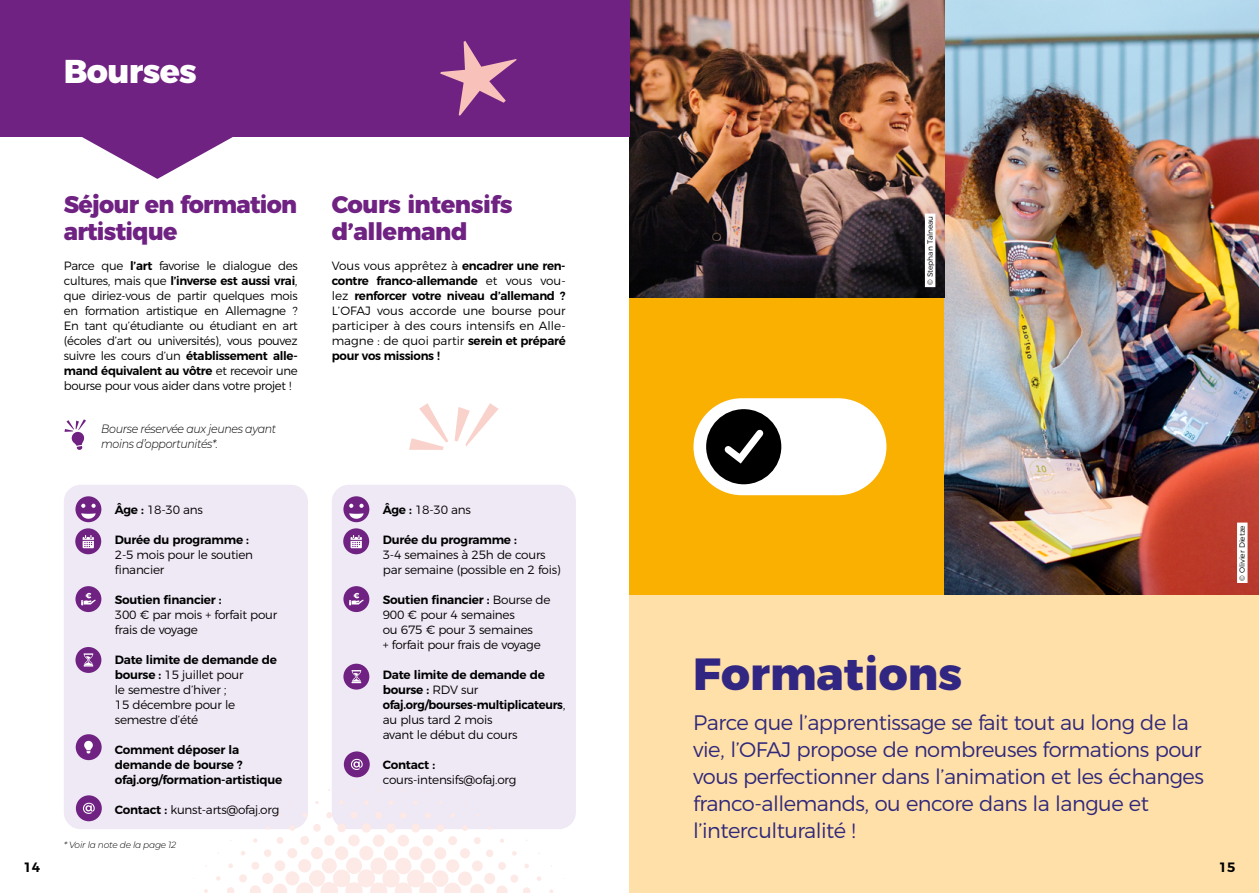
<style>
.page{position:relative;width:1259px;height:893px;background:#fff}
.page>*{position:absolute;margin:0;border:0;box-sizing:border-box;transform-origin:0 0}
.t1{font:800 45px "Montserrat";color:#312783}
.t2{font:800 33px "Montserrat";letter-spacing:-.02em;color:#fff}
.t3{font:800 24px/27px "Montserrat";letter-spacing:-.03em;color:#702283}
.t4{font:300 21px/27px "Montserrat";letter-spacing:-.025em;color:#30287b}
.t5{font:600 13.5px "Montserrat";color:#000}
.t6{font:300 12px/15px "Montserrat";letter-spacing:-.02em;color:#000}
.t7{font:600 12px/15px "Montserrat";letter-spacing:-.02em;color:#000}
.t8{font:italic 300 12px/15px "Montserrat";letter-spacing:-.03em;color:#000;scale:.92 1}
.t9{font:italic 300 9px "Montserrat";letter-spacing:-.02em;color:#000}
.t10{font:300 7.5px "Montserrat";letter-spacing:-.01em;color:#000}
.s1{font-weight:600}
.s2{font-family:"IBM Plex Sans Cond"}
.s3{font-weight:300}
.s4{font-family:"IBM Plex Sans Cond";font-weight:300}
</style>
<div class="page">
<img style="left:944px;top:0;width:315px;height:595px">
<div style="left:629px;top:298px;width:315px;height:298px;background:#f9b000"></div>
<img style="left:629px;top:0;width:315px;height:298px">
<div style="left:629px;top:595px;width:630px;height:298px;background:#ffe0a9"></div>
<svg style="left:693px;top:398px;width:193px;height:97px;background:#c6beab"></svg>
<div style="left:64px;top:485px;width:244px;height:344px;background:#efe8f5;border-radius:17px"></div>
<div style="left:75px;top:586px;width:26px;height:26px;background:#702283;border-radius:50%"></div>
<svg style="left:81px;top:593px;width:15px;height:12px"></svg>
<svg style="left:75px;top:496px;width:26px;height:26px"></svg>
<div style="left:75px;top:647px;width:26px;height:26px;background:#702283;border-radius:50%"></div>
<svg style="left:84px;top:653px;width:9px;height:13px"></svg>
<div style="left:76px;top:795px;width:26px;height:26px;background:#702283;border-radius:50%"></div>
<svg style="left:83px;top:803px;width:12px;height:11px"></svg>
<div style="left:332px;top:485px;width:244px;height:344px;background:#efe8f5;border-radius:17px"></div>
<div style="left:343px;top:586px;width:26px;height:26px;background:#702283;border-radius:50%"></div>
<svg style="left:349px;top:593px;width:15px;height:12px"></svg>
<svg style="left:343px;top:496px;width:26px;height:26px"></svg>
<div style="left:343px;top:664px;width:26px;height:26px;background:#702283;border-radius:50%"></div>
<svg style="left:351px;top:670px;width:10px;height:13px"></svg>
<div style="left:344px;top:751px;width:26px;height:26px;background:#702283;border-radius:50%"></div>
<svg style="left:351px;top:759px;width:12px;height:11px"></svg>
<div style="left:384px;top:846px;width:14px;height:14px;background:#fde9e6;border-radius:50%"></div>
<div style="left:359px;top:846px;width:14px;height:14px;background:#fde9e6;border-radius:50%"></div>
<div style="left:335px;top:846px;width:13px;height:14px;background:#fde9e6;border-radius:50%"></div>
<div style="left:409px;top:846px;width:13px;height:14px;background:#fde9e6;border-radius:50%"></div>
<div style="left:434px;top:847px;width:12px;height:12px;background:#fde9e6;border-radius:50%"></div>
<div style="left:311px;top:847px;width:12px;height:12px;background:#fde9e6;border-radius:50%"></div>
<div style="left:373px;top:835px;width:11px;height:12px;background:#fde9e6;border-radius:50%"></div>
<div style="left:397px;top:835px;width:12px;height:11px;background:#fde9e6;border-radius:50%"></div>
<div style="left:348px;top:835px;width:12px;height:11px;background:#fde9e6;border-radius:50%"></div>
<div style="left:324px;top:835px;width:10px;height:11px;background:#fde9e6;border-radius:50%"></div>
<div style="left:423px;top:835px;width:10px;height:11px;background:#fde9e6;border-radius:50%"></div>
<div style="left:287px;top:848px;width:10px;height:10px;background:#fde9e6;border-radius:50%"></div>
<div style="left:460px;top:848px;width:10px;height:10px;background:#fde9e6;border-radius:50%"></div>
<div style="left:386px;top:823px;width:10px;height:10px;background:#fde9e6;border-radius:50%"></div>
<div style="left:362px;top:823px;width:9px;height:10px;background:#fde9e6;border-radius:50%"></div>
<div style="left:448px;top:836px;width:9px;height:9px;background:#fde9e6;border-radius:50%"></div>
<div style="left:300px;top:836px;width:9px;height:9px;background:#fde9e6;border-radius:50%"></div>
<div style="left:411px;top:823px;width:9px;height:9px;background:#fde9e6;border-radius:50%"></div>
<div style="left:337px;top:823px;width:9px;height:9px;background:#fde9e6;border-radius:50%"></div>
<div style="left:436px;top:824px;width:8px;height:8px;background:#fde9e6;border-radius:50%"></div>
<div style="left:313px;top:824px;width:8px;height:8px;background:#fde9e6;border-radius:50%"></div>
<div style="left:486px;top:849px;width:7px;height:8px;background:#fde9e6;border-radius:50%"></div>
<div style="left:264px;top:849px;width:7px;height:8px;background:#fde9e6;border-radius:50%"></div>
<div style="left:375px;top:812px;width:7px;height:7px;background:#fde9e6;border-radius:50%"></div>
<div style="left:400px;top:812px;width:7px;height:7px;background:#fde9e6;border-radius:50%"></div>
<div style="left:350px;top:812px;width:7px;height:7px;background:#fde9e6;border-radius:50%"></div>
<div style="left:474px;top:837px;width:7px;height:7px;background:#fde9e6;border-radius:50%"></div>
<div style="left:277px;top:837px;width:6px;height:7px;background:#fde9e6;border-radius:50%"></div>
<svg style="left:326px;top:812px;width:6px;height:6px"></svg>
<svg style="left:425px;top:813px;width:6px;height:5px"></svg>
<svg style="left:290px;top:825px;width:5px;height:6px"></svg>
<svg style="left:462px;top:825px;width:6px;height:6px"></svg>
<svg style="left:389px;top:800px;width:4px;height:5px"></svg>
<svg style="left:364px;top:800px;width:5px;height:5px"></svg>
<svg style="left:227px;top:851px;width:303px;height:42px"></svg>
<svg style="left:451px;top:813px;width:4px;height:5px"></svg>
<svg style="left:303px;top:813px;width:4px;height:4px"></svg>
<svg style="left:216px;top:876px;width:5px;height:5px"></svg>
<svg style="left:537px;top:876px;width:4px;height:5px"></svg>
<svg style="left:253px;top:838px;width:4px;height:5px"></svg>
<svg style="left:500px;top:838px;width:4px;height:5px"></svg>
<svg style="left:204px;top:889px;width:4px;height:4px"></svg>
<svg style="left:549px;top:889px;width:4px;height:4px"></svg>
<div style="left:75px;top:528px;width:26px;height:26px;background:#702283;border-radius:50%"></div>
<svg style="left:82px;top:535px;width:12px;height:12px"></svg>
<div style="left:343px;top:528px;width:26px;height:26px;background:#702283;border-radius:50%"></div>
<svg style="left:350px;top:537px;width:12px;height:11px"></svg>
<svg style="left:350px;top:535px;width:12px;height:12px"></svg>
<svg style="left:65px;top:419px;width:21px;height:31px"></svg>
<div style="left:76px;top:734px;width:26px;height:26px;background:#702283;border-radius:50%"></div>
<svg style="left:84px;top:741px;width:9px;height:12px"></svg>
<div style="left:0;top:0;width:629px;height:136px;background:#702283"></div>
<svg style="left:73px;top:136px;width:168px;height:43px"></svg>
<svg style="left:440px;top:41px;width:76px;height:75px"></svg>
<svg style="left:409px;top:403px;width:39px;height:47px"></svg>
<svg style="left:454px;top:403px;width:44px;height:44px"></svg>
<div style="left:1237px;top:523px;width:10px;height:60px;background:#fff"></div>
<div style="left:925px;top:214px;width:10px;height:73px;background:#fff"></div>
<h2 class="t2" style="left:64px;top:44px;width:135px">Bourses</h2>
<p class="t5" style="left:24px;top:856px;width:18px">14</p>
<h3 class="t3" style="left:64px;top:189px;width:235px">Séjour en formation artistique</h3>
<p class="t6" style="left:64px;top:257px;width:235px;text-align:justify">Parce que <span class="s1">l’art</span> favorise le dialogue des cultures<span class="s2">,</span> mais que <span class="s1">l’inverse est aussi vrai</span><span class="s2">, </span>que diriez-vous de partir quelques mois en formation artistique en Allemagne ?<br>En tant qu’étudiante ou étudiant en art (écoles d’art ou universités)<span class="s2">,</span> vous pouvez suivre les cours d’un <span class="s1">établissement alle&shy;mand équivalent au vôtre</span> et recevoir une bourse pour vous aider dans votre projet !</p>
<p class="t8" style="left:101px;top:421px;width:192px">Bourse réservée aux jeunes ayant moins d’opportunités*.</p>
<p class="t6" style="left:115px;top:501px;width:90px"><span class="s1">Âge :</span> 18-30 ans</p>
<p class="t7" style="left:115px;top:531px;width:136px">Durée du programme :</p>
<p class="t6" style="left:115px;top:546px;width:140px">2-5 mois pour le soutien financier</p>
<p class="t7" style="left:115px;top:591px;width:108px">Soutien financier :</p>
<p class="t6" style="left:115px;top:606px;width:164px">300 € par mois + forfait pour frais de voyage</p>
<p class="t6" style="left:115px;top:651px;width:164px"><span class="s1">Date limite de demande de bourse :</span> 15 juillet pour<br>le semestre d’hiver <span class="s2">;<br></span>15 décembre pour le semestre d’été</p>
<p class="t7" style="left:115px;top:741px;width:169px">Comment déposer la demande de bourse ? ofaj.org/formation-artistique</p>
<p class="t6" style="left:115px;top:801px;width:166px"><span class="s1">Contact :</span> kunst-arts@ofaj.org</p>
<p class="t9" style="left:64px;top:839px;width:114px">* Voir la note de la page 12</p>
<h3 class="t3" style="left:332px;top:189px;width:182px">Cours intensifs d’allemand</h3>
<p class="t6" style="left:332px;top:257px;width:235px;text-align:justify">Vous vous apprêtez à <span class="s1">encadrer une ren&shy;contre franco-allemande</span> et vous vou&shy;lez <span class="s1">renforcer votre niveau d’allemand ?<br></span>L’OFAJ vous accorde une bourse pour participer à des cours intensifs en Alle&shy;magne : de quoi partir <span class="s1">serein et préparé pour vos missions !</span></p>
<p class="t6" style="left:383px;top:501px;width:90px"><span class="s1">Âge :</span> 18-30 ans</p>
<p class="t7" style="left:383px;top:531px;width:136px">Durée du programme :</p>
<p class="t6" style="left:383px;top:546px;width:179px">3-4 semaines à 25h de cours par semaine (possible en 2 fois)</p>
<p class="t6" style="left:383px;top:591px;width:169px"><span class="s1">Soutien financier :</span> Bourse de<br>900 € pour 4 semaines<br>ou 675 € pour 3 semaines<br>+ forfait pour frais de voyage</p>
<p class="t7" style="left:383px;top:666px;width:184px">Date limite de demande de bourse : <span class="s3">RDV sur </span>ofaj.org/bourses-multiplicateurs<span class="s4">, </span><span class="s3">au plus tard 2 mois<br>avant le début du cours</span></p>
<p class="t7" style="left:383px;top:756px;width:54px">Contact :</p>
<p class="t6" style="left:383px;top:771px;width:135px">cours-intensifs@ofaj.org</p>
<p class="t10" style="left:924px;top:285px;width:71px;rotate:-90deg">© Stephan Talneau</p>
<p class="t10" style="left:1236px;top:581px;width:57px;rotate:-90deg">© Olivier Dietze</p>
<h1 class="t1" style="left:693px;top:636px;width:270px">Formations</h1>
<h3 class="t4" style="left:693px;top:707px;width:512px">Parce que l’apprentissage se fait tout au long de la vie<span class="s2">,</span> l’OFAJ propose de nombreuses formations pour vous perfectionner dans l’animation et les échanges franco-allemands<span class="s2">,</span> ou encore dans la langue et l’interculturalité !</h3>
<p class="t5" style="left:1218px;top:856px;width:18px">15</p>
</div>
